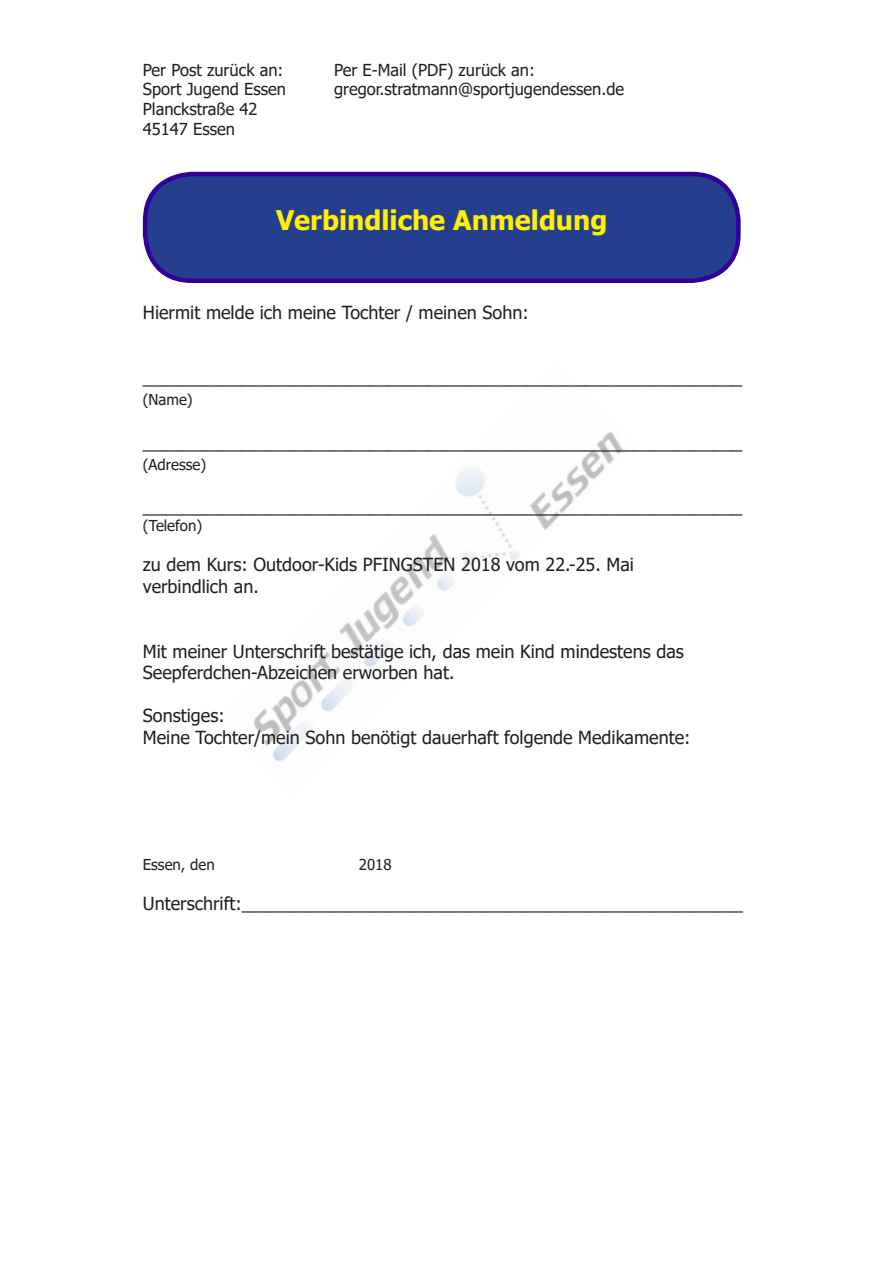
<style>
.page{position:relative;width:893px;height:1263px;background:#fff}
.page>*{position:absolute;margin:0;border:0;box-sizing:border-box;transform-origin:0 0}
.t1{font:700 27px "Tahoma";color:#fff101}
.t2{font:18px "Tahoma";color:#231f20}
.t3{font:16.5px "Tahoma";color:#231f20}
.t4{font:15px "Tahoma";color:#231f20}
</style>
<div class="page">
<img style="left:254px;top:432px;width:370px;height:330px">
<div style="left:145px;top:174px;width:593px;height:107px;background:#253f8e;border-radius:47px"></div>
<div style="left:143px;top:172px;width:598px;height:111px;border:4px solid #309;border-radius:47px"></div>
<p class="t3" style="left:143px;top:58px;width:142px">Per Post zurück an:</p>
<p class="t3" style="left:143px;top:78px;width:145px">Sport Jugend Essen</p>
<p class="t3" style="left:143px;top:98px;width:116px">Planckstraße 42</p>
<p class="t3" style="left:143px;top:118px;width:94px">45147 Essen</p>
<p class="t3" style="left:334px;top:58px;width:202px">Per E-Mail (PDF) zurück an:</p>
<p class="t3" style="left:334px;top:78px;width:292px">gregor.stratmann@sportjugendessen.de</p>
<p class="t1" style="left:276px;top:202px;width:333px">Verbindliche Anmeldung</p>
<p class="t2" style="left:143px;top:300px;width:387px">Hiermit melde ich meine Tochter / meinen Sohn:</p>
<p class="t2" style="left:143px;top:365px;width:601px">_____________________________________________________________</p>
<p class="t4" style="left:143px;top:390px;width:51px">(Name)</p>
<p class="t2" style="left:143px;top:430px;width:601px">_____________________________________________________________</p>
<p class="t4" style="left:143px;top:455px;width:65px">(Adresse)</p>
<p class="t2" style="left:143px;top:495px;width:601px">_____________________________________________________________</p>
<p class="t4" style="left:143px;top:516px;width:61px">(Telefon)</p>
<p class="t2" style="left:143px;top:552px;width:493px">zu dem Kurs: Outdoor-Kids PFINGSTEN 2018 vom 22.-25. Mai</p>
<p class="t2" style="left:143px;top:574px;width:118px">verbindlich an.</p>
<p class="t2" style="left:143px;top:639px;width:542px">Mit meiner Unterschrift bestätige ich, das mein Kind mindestens das</p>
<p class="t2" style="left:143px;top:660px;width:313px">Seepferdchen-Abzeichen erworben hat.</p>
<p class="t2" style="left:143px;top:704px;width:83px">Sonstiges:</p>
<p class="t2" style="left:143px;top:725px;width:549px">Meine Tochter/mein Sohn benötigt dauerhaft folgende Medikamente:</p>
<p class="t4" style="left:143px;top:854px;width:73px">Essen, den</p>
<p class="t4" style="left:359px;top:854px;width:34px">2018</p>
<p class="t2" style="left:143px;top:891px;width:602px">Unterschrift:___________________________________________________</p>
</div>
